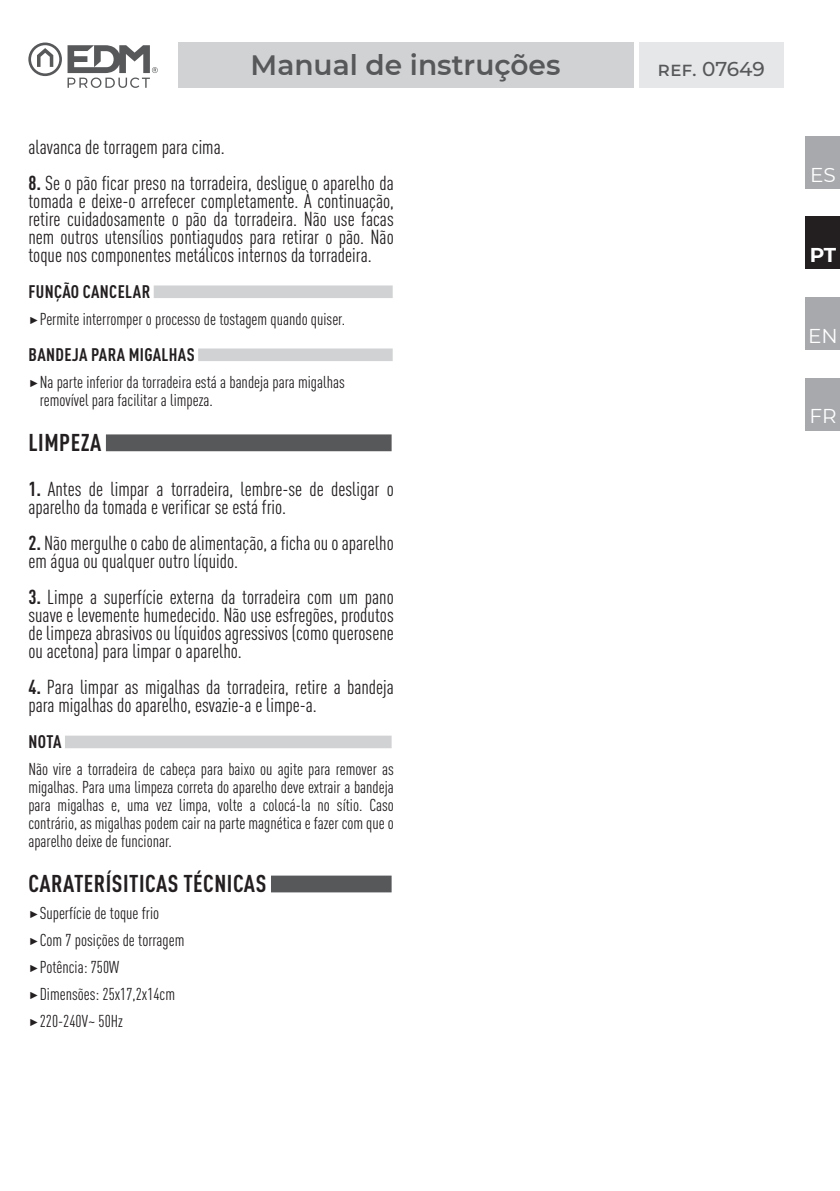
<style>
.page{position:relative;width:840px;height:1191px;background:#fff}
.page>*{position:absolute;margin:0;border:0;box-sizing:border-box;transform-origin:0 0}
.t1{font:600 28px "Montserrat";color:#57585a}
.t2{font:700 condensed 24px "DIN Pro";letter-spacing:.02em;color:#231f20}
.t3{font:condensed 20px/18px "DIN Pro";color:#231f20}
.t4{font:500 20px "Montserrat";letter-spacing:-.005em;color:#57585a}
.t5{font:20px "Montserrat";color:#fff}
.t6{font:700 20px "Montserrat";color:#fff}
.t7{font:700 condensed 18px "DIN Pro";letter-spacing:.02em;color:#231f20}
.t8{font:condensed 17px/18px "DIN Pro";color:#231f20}
.s1{font-weight:700}
.s2{font-family:"Montserrat";font-stretch:normal}
</style>
<div class="page">
<div style="left:177px;top:43px;width:456px;height:45px;background:#d1d2d4"></div>
<div style="left:638px;top:43px;width:144px;height:45px;background:#e6e7e9"></div>
<div style="left:805px;top:137px;width:34px;height:52px;background:#a8a9ad"></div>
<div style="left:805px;top:216px;width:34px;height:53px;background:#231f20"></div>
<div style="left:805px;top:297px;width:34px;height:53px;background:#a8a9ad"></div>
<div style="left:805px;top:378px;width:34px;height:52px;background:#a8a9ad"></div>
<svg style="left:28px;top:43px;width:130px;height:45px"></svg>
<div style="left:154px;top:285px;width:238px;height:13px;background:#d1d2d4"></div>
<div style="left:198px;top:348px;width:194px;height:13px;background:#d1d2d4"></div>
<div style="left:106px;top:434px;width:285px;height:17px;background:#57585a"></div>
<div style="left:65px;top:735px;width:326px;height:13px;background:#d1d2d4"></div>
<div style="left:271px;top:875px;width:120px;height:17px;background:#57585a"></div>
<h1 class="t1" style="left:250px;top:45px;width:311px">Manual de instruções</h1>
<p class="t4" style="left:657px;top:55px;width:109px">ref. 07649</p>
<p class="t3" style="left:28px;top:137px;width:198px">alavanca de torragem para cima.</p>
<p class="t3" style="left:28px;top:173px;width:367px;text-align:justify"><span class="s1">8.</span> Se o pão ficar preso na torradeira, desligue o aparelho da tomada e deixe-o arrefecer completamente. À continuação, retire cuidadosamente o pão da torradeira. Não use facas nem outros utensílios pontiagudos para retirar o pão. Não toque nos componentes metálicos internos da torradeira.</p>
<p class="t7" style="left:29px;top:278px;width:123px">FUNÇÃO CANCELAR</p>
<p class="t8" style="left:28px;top:309px;width:318px"><span class="s2">▶</span>Permite interromper o processo de tostagem quando quiser.</p>
<p class="t7" style="left:29px;top:341px;width:168px">BANDEJA PARA MIGALHAS</p>
<p class="t8" style="left:40px;top:372px;width:306px;text-indent:-11px"><span class="s2">▶</span>Na parte inferior da torradeira está a bandeja para migalhas removível para facilitar a limpeza.</p>
<p class="t2" style="left:29px;top:424px;width:74px">LIMPEZA</p>
<p class="t3" style="left:28px;top:479px;width:367px"><span class="s1">1.</span> Antes de limpar a torradeira, lembre-se de desligar o aparelho da tomada e verificar se está frio.</p>
<p class="t3" style="left:28px;top:533px;width:367px"><span class="s1">2.</span> Não mergulhe o cabo de alimentação, a ficha ou o aparelho em água ou qualquer outro líquido.</p>
<p class="t3" style="left:28px;top:587px;width:367px;text-align:justify"><span class="s1">3.</span> Limpe a superfície externa da torradeira com um pano suave e levemente humedecido. Não use esfregões, produtos de limpeza abrasivos ou líquidos agressivos (como querosene ou acetona) para limpar o aparelho.</p>
<p class="t3" style="left:28px;top:677px;width:367px"><span class="s1">4.</span> Para limpar as migalhas da torradeira, retire a bandeja para migalhas do aparelho, esvazie-a e limpe-a.</p>
<p class="t7" style="left:29px;top:728px;width:34px">NOTA</p>
<p class="t8" style="left:28px;top:759px;width:367px;text-align:justify">Não vire a torradeira de cabeça para baixo ou agite para remover as migalhas. Para uma limpeza correta do aparelho deve extrair a bandeja para migalhas e, uma vez limpa, volte a colocá-la no sítio. Caso contrário, as migalhas podem cair na parte magnética e fazer com que o aparelho deixe de funcionar.</p>
<p class="t2" style="left:29px;top:865px;width:239px">CARATERÍSITICAS TÉCNICAS</p>
<p class="t8" style="left:28px;top:898px;width:157px;line-height:27px"><span class="s2">▶</span>Superfície de toque frio <span class="s2">▶</span>Com 7 posições de torragem <span class="s2">▶</span>Potência: 750W <span class="s2">▶</span>Dimensões: 25x17,2x14cm <span class="s2">▶</span>220-240V~ 50Hz</p>
<p class="t5" style="left:809px;top:161px;width:27px">ES</p>
<p class="t6" style="left:809px;top:240px;width:28px">PT</p>
<p class="t5" style="left:807px;top:322px;width:31px">EN</p>
<p class="t5" style="left:808px;top:402px;width:29px">FR</p>
</div>
